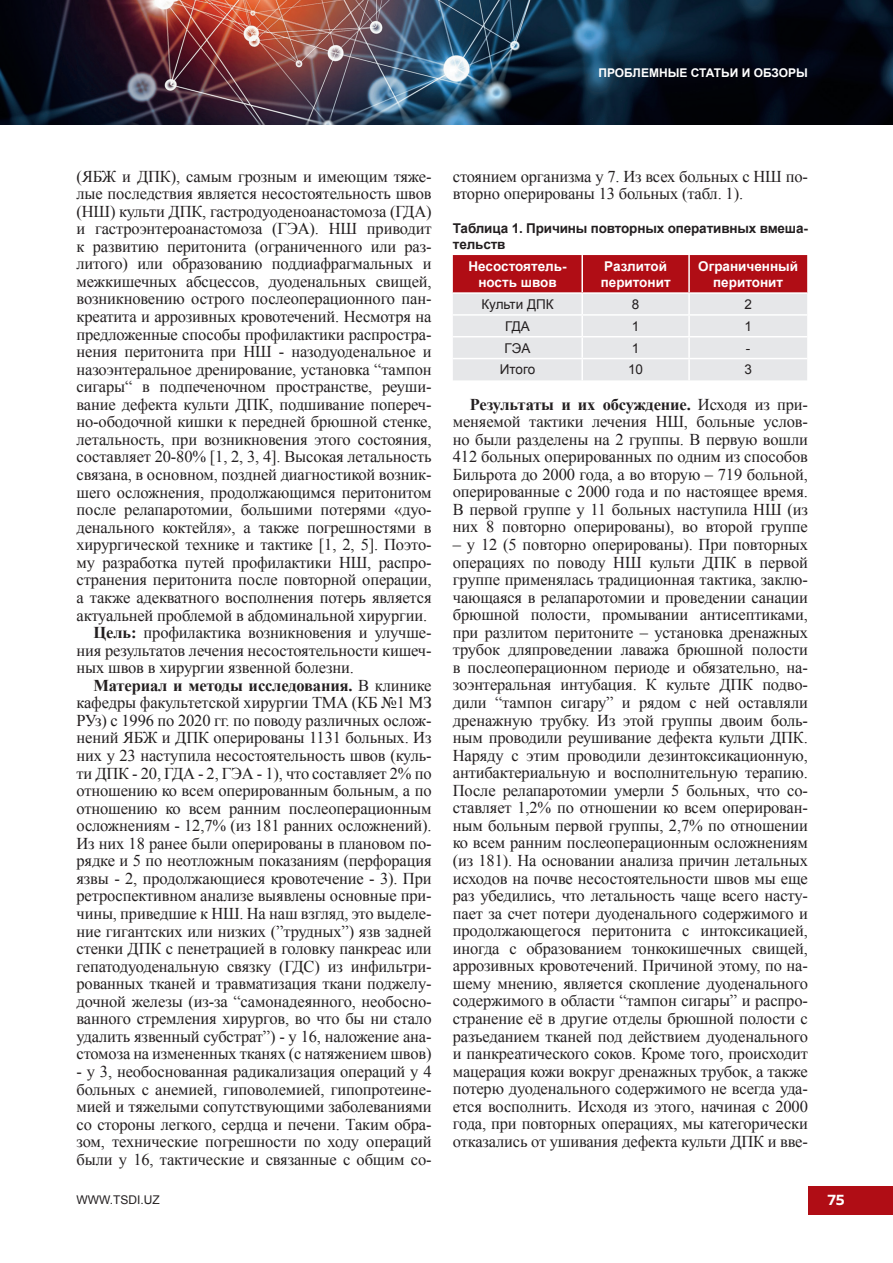
<style>
.page{position:relative;width:893px;height:1263px;background:#fff}
.page>*{position:absolute;margin:0;border:0;box-sizing:border-box;transform-origin:0 0}
.t1{font:16.5px/17.5px "Times New Roman";letter-spacing:-.01em;color:#231f20;text-align:justify}
.t2{font:700 16.5px "Times New Roman";letter-spacing:-.01em;color:#231f20}
.t3{font:700 15px "Muller";color:#fff}
.t4{font:700 13.5px/16.2px "Arial";color:#fff;text-align:center}
.t5{font:700 13.5px/16.2px "Arial";letter-spacing:-.01em;color:#231f20}
.t6{font:13.5px "Arial";color:#231f20}
.t7{font:700 12px "Arial";color:#fff}
.t8{font:12px "Arial";color:#231f20}
.s1{font-weight:700}
.s2{font-weight:400}
</style>
<div class="page">
<svg style="left:453px;top:255px;width:354px;height:125px;background:#d5a3a7"></svg>
<hr style="left:581px;top:255px;width:2px;height:37px;background:#fff">
<hr style="left:688px;top:255px;width:2px;height:37px;background:#fff">
<hr style="left:453px;top:292px;width:129px;height:2px;background:#fff">
<hr style="left:582px;top:292px;width:107px;height:2px;background:#fff">
<hr style="left:581px;top:294px;width:2px;height:20px;background:#fff">
<hr style="left:689px;top:292px;width:118px;height:2px;background:#fff">
<hr style="left:688px;top:294px;width:2px;height:20px;background:#fff">
<hr style="left:453px;top:314px;width:129px;height:2px;background:#fff">
<hr style="left:582px;top:314px;width:107px;height:2px;background:#fff">
<hr style="left:581px;top:316px;width:2px;height:20px;background:#fff">
<hr style="left:689px;top:314px;width:118px;height:2px;background:#fff">
<hr style="left:688px;top:316px;width:2px;height:20px;background:#fff">
<hr style="left:453px;top:336px;width:129px;height:1px;background:#fff">
<hr style="left:582px;top:336px;width:107px;height:1px;background:#fff">
<hr style="left:581px;top:337px;width:2px;height:21px;background:#fff">
<hr style="left:689px;top:336px;width:118px;height:1px;background:#fff">
<hr style="left:688px;top:337px;width:2px;height:21px;background:#fff">
<hr style="left:453px;top:358px;width:129px;height:1px;background:#fff">
<hr style="left:582px;top:358px;width:107px;height:1px;background:#fff">
<hr style="left:581px;top:359px;width:2px;height:21px;background:#fff">
<hr style="left:689px;top:358px;width:118px;height:1px;background:#fff">
<hr style="left:688px;top:359px;width:2px;height:21px;background:#fff">
<img style="left:1px;top:0;width:892px;height:124px">
<div style="left:809px;top:1186px;width:84px;height:29px;background:#b00d15"></div>
<p class="t7" style="left:598px;top:65px;width:211px">ПРОБЛЕМНЫЕ СТАТЬИ И ОБЗОРЫ</p>
<p class="t1" style="left:77px;top:167px;width:357px">(ЯБЖ и ДПК), самым грозным и имеющим тяже-</p>
<p class="t1" style="left:77px;top:185px;width:357px">лые последствия является несостоятельность швов</p>
<p class="t1" style="left:77px;top:202px;width:357px">(НШ) культи ДПК, гастродуоденоанастомоза (ГДА)</p>
<p class="t1" style="left:77px;top:220px;width:357px">и гастроэнтероанастомоза (ГЭА). НШ приводит</p>
<p class="t1" style="left:77px;top:237px;width:357px">к развитию перитонита (ограниченного или раз-</p>
<p class="t1" style="left:77px;top:255px;width:357px">литого) или образованию поддиафрагмальных и</p>
<p class="t1" style="left:77px;top:272px;width:357px">межкишечных абсцессов, дуоденальных свищей,</p>
<p class="t1" style="left:77px;top:290px;width:357px">возникновению острого послеоперационного пан-</p>
<p class="t1" style="left:77px;top:307px;width:357px">креатита и аррозивных кровотечений. Несмотря на</p>
<p class="t1" style="left:77px;top:325px;width:357px">предложенные способы профилактики распростра-</p>
<p class="t1" style="left:77px;top:343px;width:357px">нения перитонита при НШ - назодуоденальное и</p>
<p class="t1" style="left:77px;top:360px;width:357px">назоэнтеральное дренирование, установка “тампон</p>
<p class="t1" style="left:77px;top:378px;width:357px">сигары“ в подпеченочном пространстве, реуши-</p>
<p class="t1" style="left:77px;top:395px;width:357px">вание дефекта культи ДПК, подшивание попереч-</p>
<p class="t1" style="left:77px;top:413px;width:357px">но-ободочной кишки к передней брюшной стенке,</p>
<p class="t1" style="left:77px;top:430px;width:357px">летальность, при возникновения этого состояния,</p>
<p class="t1" style="left:77px;top:448px;width:357px">составляет 20-80% [1, 2, 3, 4]. Высокая летальность</p>
<p class="t1" style="left:77px;top:465px;width:357px">связана, в основном, поздней диагностикой возник-</p>
<p class="t1" style="left:77px;top:483px;width:357px">шего осложнения, продолжающимся перитонитом</p>
<p class="t1" style="left:77px;top:501px;width:357px">после релапаротомии, большими потерями «дуо-</p>
<p class="t1" style="left:77px;top:518px;width:357px">денального коктейля», а также погрешностями в</p>
<p class="t1" style="left:77px;top:536px;width:357px">хирургической технике и тактике [1, 2, 5]. Поэто-</p>
<p class="t1" style="left:77px;top:553px;width:357px">му разработка путей профилактики НШ, распро-</p>
<p class="t1" style="left:77px;top:571px;width:357px">странения перитонита после повторной операции,</p>
<p class="t1" style="left:77px;top:588px;width:357px">а также адекватного восполнения потерь является</p>
<p class="t1" style="left:77px;top:606px;width:352px">актуальней проблемой в абдоминальной хирургии.</p>
<p class="t1" style="left:94px;top:623px;width:340px"><span class="s1">Цель:</span> профилактика возникновения и улучше-</p>
<p class="t1" style="left:77px;top:641px;width:357px">ния результатов лечения несостоятельности кишеч-</p>
<p class="t1" style="left:77px;top:659px;width:279px">ных швов в хирургии язвенной болезни.</p>
<p class="t2" style="left:94px;top:674px;width:340px">Материал и методы исследования. <span class="s2">В клинике</span></p>
<p class="t1" style="left:77px;top:694px;width:357px">кафедры факультетской хирургии ТМА (КБ №1 МЗ</p>
<p class="t1" style="left:77px;top:711px;width:357px">РУз) с 1996 по 2020 гг. по поводу различных ослож-</p>
<p class="t1" style="left:77px;top:729px;width:357px">нений ЯБЖ и ДПК оперированы 1131 больных. Из</p>
<p class="t1" style="left:77px;top:746px;width:357px">них у 23 наступила несостоятельность швов (куль-</p>
<p class="t1" style="left:77px;top:764px;width:357px">ти ДПК - 20, ГДА - 2, ГЭА - 1), что составляет 2% по</p>
<p class="t1" style="left:77px;top:781px;width:357px">отношению ко всем оперированным больным, а по</p>
<p class="t1" style="left:77px;top:799px;width:357px">отношению ко всем ранним послеоперационным</p>
<p class="t1" style="left:77px;top:817px;width:357px">осложнениям - 12,7% (из 181 ранних осложнений).</p>
<p class="t1" style="left:77px;top:834px;width:357px">Из них 18 ранее были оперированы в плановом по-</p>
<p class="t1" style="left:77px;top:852px;width:357px">рядке и 5 по неотложным показаниям (перфорация</p>
<p class="t1" style="left:77px;top:869px;width:357px">язвы - 2, продолжающиеся кровотечение - 3). При</p>
<p class="t1" style="left:77px;top:887px;width:357px">ретроспективном анализе выявлены основные при-</p>
<p class="t1" style="left:77px;top:904px;width:357px">чины, приведшие к НШ. На наш взгляд, это выделе-</p>
<p class="t1" style="left:77px;top:922px;width:357px">ние гигантских или низких (”трудных”) язв задней</p>
<p class="t1" style="left:77px;top:939px;width:357px">стенки ДПК с пенетрацией в головку панкреас или</p>
<p class="t1" style="left:77px;top:957px;width:357px">гепатодуоденальную связку (ГДС) из инфильтри-</p>
<p class="t1" style="left:77px;top:975px;width:357px">рованных тканей и травматизация ткани поджелу-</p>
<p class="t1" style="left:77px;top:992px;width:357px">дочной железы (из-за “самонадеянного, необосно-</p>
<p class="t1" style="left:77px;top:1010px;width:357px">ванного стремления хирургов, во что бы ни стало</p>
<p class="t1" style="left:77px;top:1027px;width:357px">удалить язвенный субстрат”) - у 16, наложение ана-</p>
<p class="t1" style="left:77px;top:1045px;width:357px">стомоза на измененных тканях (с натяжением швов)</p>
<p class="t1" style="left:77px;top:1062px;width:357px">- у 3, необоснованная радикализация операций у 4 больных с анемией, гиповолемией, гипопротеине&shy;мией и тяжелыми сопутствующими заболеваниями со стороны легкого, сердца и печени. Таким обра&shy;зом, технические погрешности по ходу операций были у 16, тактические и связанные с общим со-</p>
<p class="t1" style="left:453px;top:167px;width:357px">стоянием организма у 7. Из всех больных с НШ по&shy;вторно оперированы 13 больных (табл. 1).</p>
<p class="t5" style="left:453px;top:220px;width:357px">Таблица 1. Причины повторных оперативных вмеша&shy;тельств</p>
<p class="t4" style="left:468px;top:258px;width:100px">Несостоятель&shy;ность швов</p>
<p class="t4" style="left:601px;top:258px;width:71px;text-align:left">Разлитой перитонит</p>
<p class="t4" style="left:698px;top:258px;width:101px">Ограниченный перитонит</p>
<p class="t6" style="left:481px;top:295px;width:74px">Культи ДПК</p>
<p class="t6" style="left:632px;top:295px;width:9px">8</p>
<p class="t6" style="left:744px;top:295px;width:9px">2</p>
<p class="t6" style="left:505px;top:317px;width:26px">ГДА</p>
<p class="t6" style="left:632px;top:317px;width:9px">1</p>
<p class="t6" style="left:744px;top:317px;width:9px">1</p>
<p class="t6" style="left:505px;top:339px;width:28px">ГЭА</p>
<p class="t6" style="left:632px;top:339px;width:9px">1</p>
<p class="t6" style="left:746px;top:339px;width:6px">-</p>
<p class="t6" style="left:500px;top:361px;width:37px">Итого</p>
<p class="t6" style="left:628px;top:361px;width:17px">10</p>
<p class="t6" style="left:744px;top:361px;width:9px">3</p>
<p class="t1" style="left:453px;top:395px;width:357px;text-indent:17px"><span class="s1">Результаты и их обсуждение.</span> Исходя из при&shy;меняемой тактики лечения НШ, больные услов&shy;но были разделены на 2 группы. В первую вошли 412 больных оперированных по одним из способов Бильрота до 2000 года, а во вторую – 719 больной, оперированные с 2000 года и по настоящее время.<br>В первой группе у 11 больных наступила НШ (из них 8 повторно оперированы), во второй группе</p>
<p class="t1" style="left:453px;top:535px;width:357px">– у 12 (5 повторно оперированы). При повторных операциях по поводу НШ культи ДПК в первой группе применялась традиционная тактика, заклю&shy;чающаяся в релапаротомии и проведении санации брюшной полости, промывании антисептиками, при разлитом перитоните – установка дренажных трубок дляпроведении лаважа брюшной полости в послеоперационном периоде и обязательно, на&shy;зоэнтеральная интубация. К культе ДПК подво&shy;дили “тампон сигару” и рядом с ней оставляли дренажную трубку. Из этой группы двоим боль&shy;ным проводили реушивание дефекта культи ДПК.<br>Наряду с этим проводили дезинтоксикационную, антибактериальную и восполнительную терапию.<br>После релапаротомии умерли 5 больных, что со&shy;ставляет 1,2% по отношении ко всем оперирован&shy;ным больным первой группы, 2,7% по отношении ко всем ранним послеоперационным осложнениям (из 181). На основании анализа причин летальных исходов на почве несостоятельности швов мы еще раз убедились, что летальность чаще всего насту&shy;пает за счет потери дуоденального содержимого и продолжающегося перитонита с интоксикацией, иногда с образованием тонкокишечных свищей, аррозивных кровотечений. Причиной этому, по на&shy;шему мнению, является скопление дуоденального содержимого в области “тампон сигары” и распро&shy;странение её в другие отделы брюшной полости с разъеданием тканей под действием дуоденального и панкреатического соков. Кроме того, происходит мацерация кожи вокруг дренажных трубок, а также потерю дуоденального содержимого не всегда уда&shy;ется восполнить. Исходя из этого, начиная с 2000 года, при повторных операциях, мы категорически отказались от ушивания дефекта культи ДПК и вве-</p>
<p class="t8" style="left:77px;top:1192px;width:85px">WWW.TSDI.UZ</p>
<p class="t3" style="left:827px;top:1190px;width:19px">75</p>
</div>
